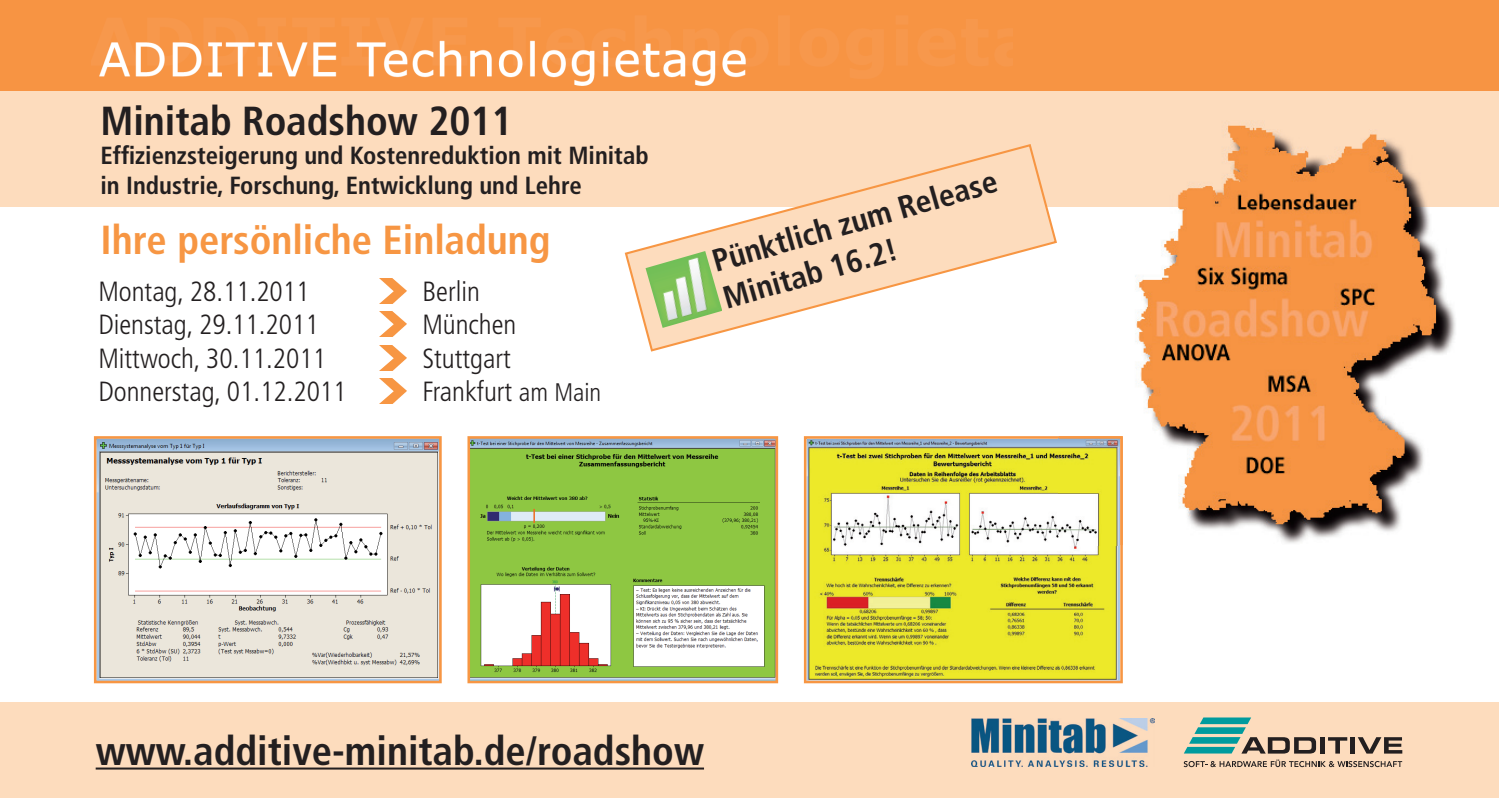
<style>
.page{position:relative;width:1499px;height:798px;background:#fff}
.page>*{position:absolute;margin:0;border:0;box-sizing:border-box;transform-origin:0 0}
.t1{font:700 condensed 40.5px "Frutiger";color:#231f20}
.t2{font:700 condensed 40.5px "Frutiger";color:#f79643}
.t3{font:700 condensed 31.72px/38px "Frutiger";color:#231f20}
.t4{font:300 condensed 27.68px "Frutiger";color:#231f20}
.t5{font:700 condensed 24.75px/29.7px "Frutiger";color:#231f20}
.s1{font-size:25.88px}
.s2{font-size:25.43px}
</style>
<div class="page">
<svg style="left:804px;top:436px;width:319px;height:247px;fill:#ede92b"></svg>
<div style="left:0;top:0;width:91px;height:91px;background:#f79443"></div>
<div style="left:1012px;top:0;width:487px;height:91px;background:#f79443"></div>
<img style="left:91px;top:0;width:921px;height:91px">
<img style="left:379px;top:278px;width:27px;height:25px">
<img style="left:380px;top:312px;width:26px;height:24px">
<img style="left:379px;top:345px;width:27px;height:25px">
<img style="left:380px;top:379px;width:26px;height:24px">
<img style="left:471px;top:440px;width:303px;height:239px">
<div style="left:467px;top:436px;width:311px;height:247px;border:3px solid #f79643"></div>
<img style="left:98px;top:440px;width:340px;height:239px">
<div style="left:94px;top:436px;width:348px;height:247px;border:3px solid #f79643"></div>
<div style="left:0;top:702px;width:1499px;height:95px;background:#fddcbd"></div>
<svg style="left:1183px;top:759px;width:219px;height:7px"></svg>
<div style="left:1320px;top:737px;width:5px;height:16px;background:#231f20"></div>
<svg style="left:1328px;top:737px;width:19px;height:16px"></svg>
<div style="left:1350px;top:737px;width:5px;height:16px;background:#231f20"></div>
<svg style="left:1358px;top:737px;width:44px;height:16px"></svg>
<svg style="left:1184px;top:717px;width:132px;height:36px"></svg>
<img style="left:971px;top:718px;width:183px;height:48px">
<hr style="left:96px;top:767px;width:608px;height:2px;background:#231f20">
<div style="left:0;top:91px;width:1499px;height:115px;background:#fddcbd"></div>
<img style="left:1059px;top:125px;width:414px;height:418px">
<img style="left:1059px;top:436px;width:64px;height:109px">
<svg style="left:623px;top:144px;width:435px;height:208px"></svg>
<img style="left:645px;top:251px;width:77px;height:77px">
<h1 class="t1" style="left:100px;top:97px;width:414px">Minitab Roadshow 2011</h1>
<p class="t5" style="left:100px;top:141px;width:550px">Effizienzsteigerung und Kostenreduktion mit Minitab in Industrie, Forschung, Entwicklung und Lehre</p>
<h1 class="t2" style="left:100px;top:216px;width:452px">Ihre persönliche Einladung</h1>
<p class="t4" style="left:98px;top:276px;width:213px">Montag, 28.11.2011</p>
<p class="t4" style="left:422px;top:276px;width:59px">Berlin</p>
<p class="t4" style="left:98px;top:309px;width:222px">Dienstag, 29.11.2011</p>
<p class="t4" style="left:422px;top:309px;width:95px">München</p>
<p class="t4" style="left:98px;top:342px;width:229px">Mittwoch, 30.11.2011</p>
<p class="t4" style="left:422px;top:342px;width:90px">Stuttgart</p>
<p class="t4" style="left:98px;top:375px;width:250px">Donnerstag, 01.12.2011</p>
<p class="t4" style="left:422px;top:375px;width:180px">Frankfurt <span class="s1">am</span> <span class="s2">Main</span></p>
<p class="t3" style="left:708px;top:243px;width:296px;rotate:-16deg">Pünktlich zum Release<br>Minitab 16.2!</p>
<h1 class="t1" style="left:96px;top:726px;width:610px">www.additive-minitab.de/roadshow</h1>
</div>
